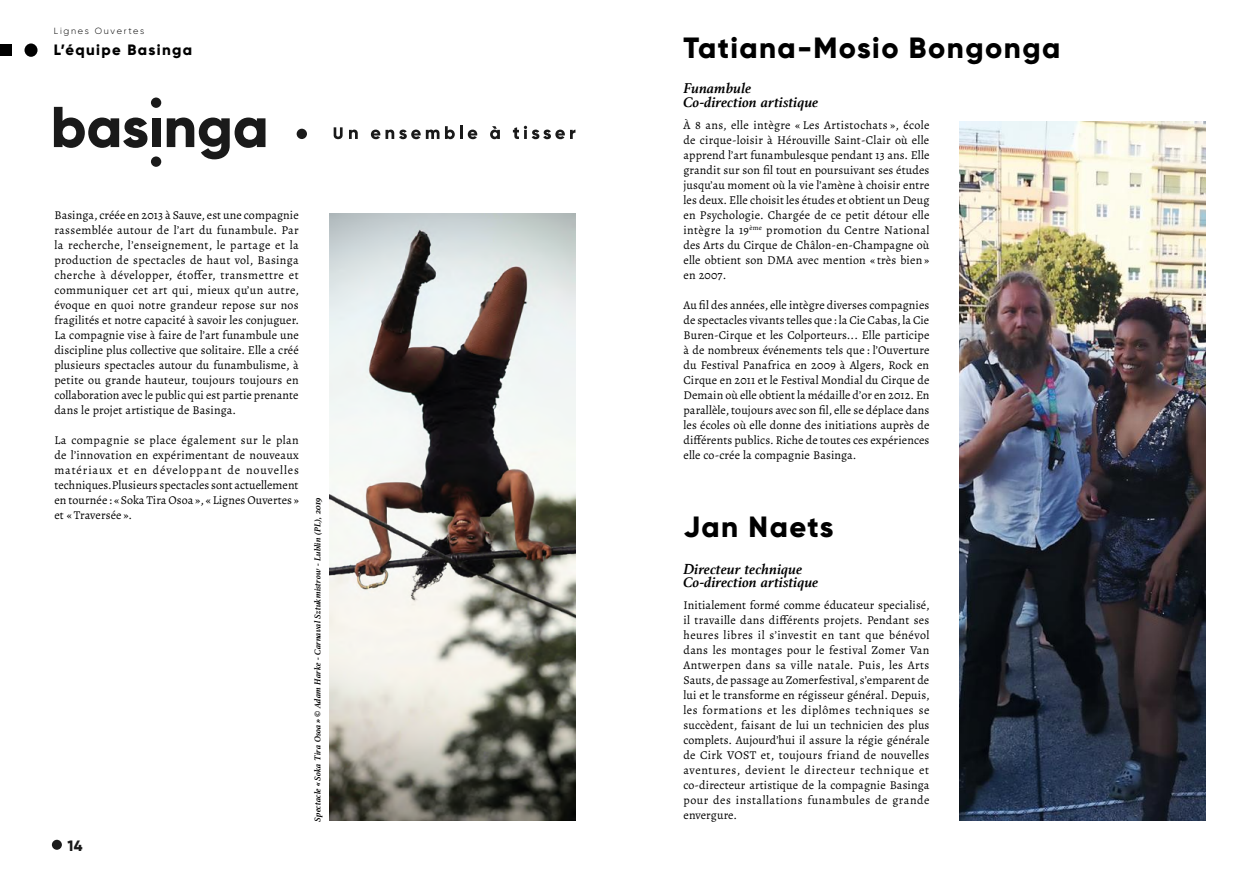
<style>
.page{position:relative;width:1259px;height:893px;background:#fff}
.page>*{position:absolute;margin:0;border:0;box-sizing:border-box;transform-origin:0 0}
.t1{font:800 29.25px "Gilroy";letter-spacing:.05em;color:#000}
.t2{font:italic 700 15px/13.5px "Athelas";letter-spacing:.01em;color:#000}
.t3{font:800 15px "Gilroy";letter-spacing:.09em;color:#000}
.t4{font:800 15px "Gilroy";color:#1a1a1a}
.t5{font:12px/15px "Alegreya";letter-spacing:.01em;color:#000;text-align:justify}
.t6{font:italic 700 9px "Athelas";letter-spacing:.01em;color:#000}
.t7{font:300 9px "Gilroy";letter-spacing:.19em;color:#000}
</style>
<div class="page">
<div style="left:52px;top:840px;width:10px;height:10px;background:#1a1a1a;border-radius:50%"></div>
<div style="left:0;top:45px;width:11px;height:11px;background:#000"></div>
<div style="left:25px;top:43px;width:13px;height:14px;background:#000;border-radius:50%"></div>
<img style="left:959px;top:122px;width:246px;height:699px">
<img style="left:330px;top:213px;width:245px;height:607px">
<svg style="left:54px;top:107px;width:93px;height:41px"></svg>
<div style="left:152px;top:118px;width:8px;height:29px;background:#1a1a1a"></div>
<svg style="left:167px;top:118px;width:98px;height:41px"></svg>
<div style="left:151px;top:156px;width:10px;height:11px;background:#1a1a1a;border-radius:50%"></div>
<div style="left:151px;top:98px;width:10px;height:10px;background:#1a1a1a;border-radius:50%"></div>
<div style="left:297px;top:129px;width:10px;height:10px;background:#1a1a1a;border-radius:50%"></div>
<svg style="left:334px;top:127px;width:8px;height:12px"></svg>
<svg style="left:349px;top:130px;width:9px;height:9px"></svg>
<svg style="left:371px;top:130px;width:68px;height:9px"></svg>
<svg style="left:445px;top:126px;width:32px;height:13px"></svg>
<svg style="left:490px;top:126px;width:10px;height:13px"></svg>
<svg style="left:513px;top:126px;width:62px;height:13px"></svg>
<p class="t7" style="left:54px;top:26px;width:92px">Lignes Ouvertes</p>
<p class="t3" style="left:54px;top:41px;width:140px">L’équipe Basinga</p>
<p class="t5" style="left:54px;top:207px;width:246px">Basinga, créée en 2013 à Sauve, est une compagnie rassemblée autour de l’art du funambule. Par la recherche, l’enseignement, le partage et la production de spectacles de haut vol, Basinga cherche à développer, étoffer, transmettre et communiquer cet art qui, mieux qu’un autre, évoque en quoi notre grandeur repose sur nos fragilités et notre capacité à savoir les conjuguer.<br>La compagnie vise à faire de l’art funambule une discipline plus collective que solitaire. Elle a créé plusieurs spectacles autour du funambulisme, à petite ou grande hauteur, toujours toujours en collaboration avec le public qui est partie prenante dans le projet artistique de Basinga.</p>
<p class="t5" style="left:54px;top:432px;width:246px">La compagnie se place également sur le plan de l’innovation en expérimentant de nouveaux matériaux et en développant de nouvelles techniques.Plusieurs spectacles sont actuellement en tournée : « Soka Tira Osoa », « Lignes Ouvertes » et « Traversée ».</p>
<p class="t4" style="left:67px;top:836px;width:17px">14</p>
<p class="t6" style="left:310px;top:822px;width:326px;rotate:-90deg">Spectacle « Soka Tira Osoa » ©️ Adam Harke - Carnaval Sztukmistrow - Lublin (PL), 2019</p>
<h1 class="t1" style="left:683px;top:30px;width:378px">Tatiana-Mosio Bongonga</h1>
<p class="t2" style="left:683px;top:81px;width:137px">Funambule<br>Co-direction artistique</p>
<p class="t5" style="left:683px;top:117px;width:247px">À 8 ans, elle intègre « Les Artistochats », école de cirque-loisir à Hérouville Saint-Clair où elle apprend l’art funambulesque pendant 13 ans. Elle grandit sur son fil tout en poursuivant ses études jusqu’au moment où la vie l’amène à choisir entre les deux. Elle choisit les études et obtient un Deug en Psychologie. Chargée de ce petit détour elle intègre la 19<sup>ème</sup> promotion du Centre National des Arts du Cirque de Châlon-en-Champagne où elle obtient son DMA avec mention « très bien » en 2007.</p>
<p class="t5" style="left:683px;top:297px;width:247px">Au fil des années, elle intègre diverses compagnies de spectacles vivants telles que : la Cie Cabas, la Cie Buren-Cirque et les Colporteurs... Elle participe à de nombreux événements tels que : l’Ouverture du Festival Panafrica en 2009 à Algers, Rock en Cirque en 2011 et le Festival Mondial du Cirque de Demain où elle obtient la médaille d’or en 2012. En parallèle, toujours avec son fil, elle se déplace dans les écoles où elle donne des initiations auprès de différents publics. Riche de toutes ces expériences elle co-crée la compagnie Basinga.</p>
<h1 class="t1" style="left:683px;top:508px;width:151px">Jan Naets</h1>
<p class="t2" style="left:683px;top:562px;width:137px">Directeur technique<br>Co-direction artistique</p>
<p class="t5" style="left:683px;top:597px;width:248px">Initialement formé comme éducateur specialisé, il travaille dans différents projets. Pendant ses heures libres il s’investit en tant que bénévol dans les montages pour le festival Zomer Van Antwerpen dans sa ville natale. Puis, les Arts Sauts, de passage au Zomerfestival, s’emparent de lui et le transforme en régisseur général. Depuis, les formations et les diplômes techniques se succèdent, faisant de lui un technicien des plus complets. Aujourd’hui il assure la régie générale de Cirk VOST et, toujours friand de nouvelles aventures, devient le directeur technique et co-directeur artistique de la compagnie Basinga pour des installations funambules de grande envergure.</p>
</div>
